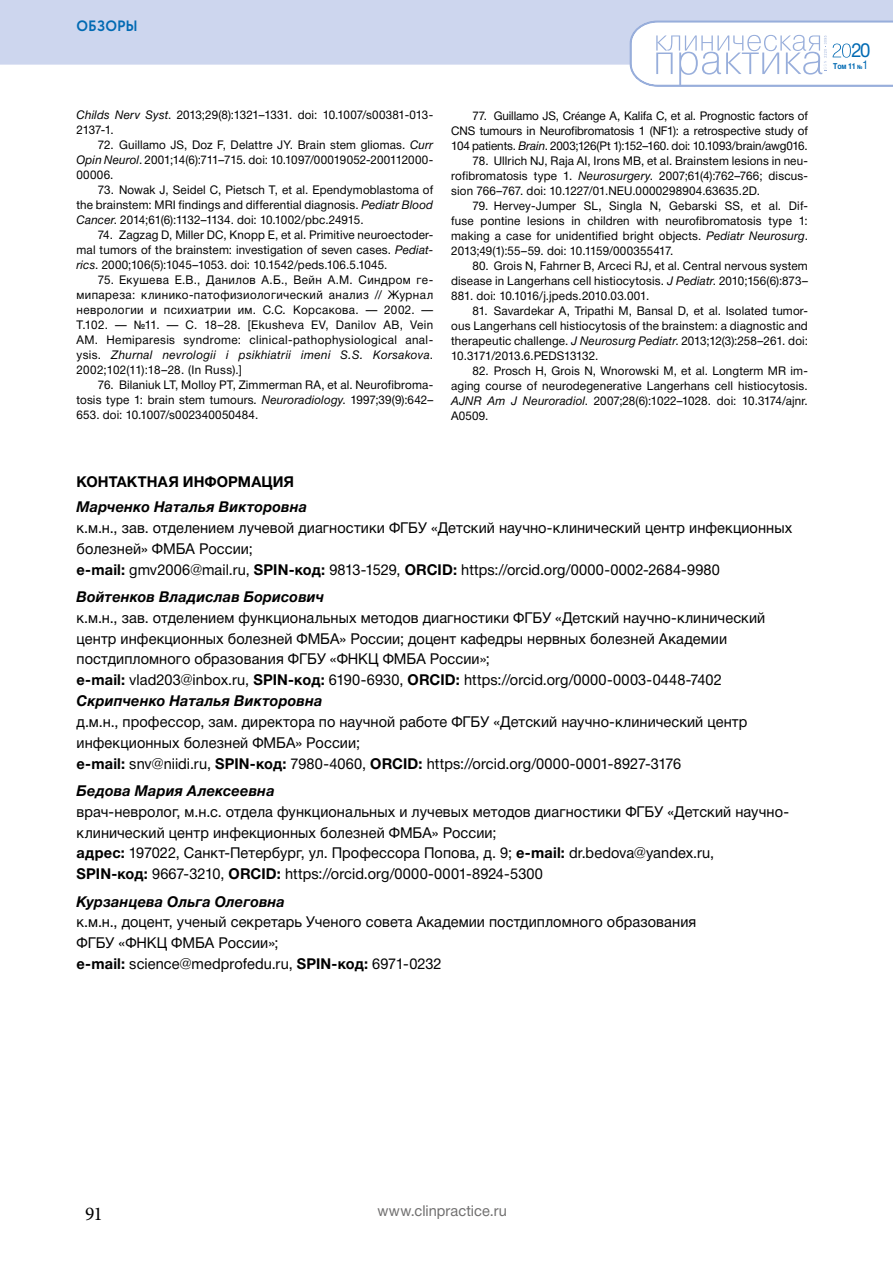
<style>
.page{position:relative;width:893px;height:1263px;background:#fff}
.page>*{position:absolute;margin:0;border:0;box-sizing:border-box;transform-origin:0 0}
.t1{font:19.5px "Minion Pro";color:#000}
.t2{font:19.5px "Helvetica Neue Cyr";color:#016ab3;scale:.95 1}
.t3{font:15px/20.9px "Helvetica Neue Cyr";letter-spacing:.005em;color:#000}
.t4{font:italic 700 15px "Helvetica Neue Cyr";letter-spacing:.01em;color:#000}
.t5{font:700 15px "Helvetica Neue Cyr";letter-spacing:.005em;color:#000}
.t6{font:15px "Helvetica Neue Cyr";letter-spacing:.005em;color:#706f6f}
.t7{font:700 15px "Circe";letter-spacing:-.005em;color:#016ab3;scale:.95 1}
.t8{font:12px/15px "Helvetica Neue Cyr";letter-spacing:.01em;color:#000;text-align:justify}
.t9{font:12px/15px "Helvetica Neue Cyr";letter-spacing:-.01em;color:#000}
.t10{font:700 8.25px "Helvetica Neue Cyr";color:#016ab3;scale:.85 1}
.s1{font-style:italic}
.s2{font-family:"Myriad Pro"}
.s3{font-weight:700}
.s4{font-weight:700;font-style:italic}
.s5{font-size:6px}
.s6{font-weight:400;font-size:12px}
</style>
<div class="page">
<div style="left:0;top:0;width:893px;height:65px;background:#cdd6ee"></div>
<svg style="left:629px;top:20px;width:264px;height:67px"></svg>
<p class="t7" style="left:77px;top:16px;width:66px">ОБЗОРЫ</p>
<p class="t9" style="left:77px;top:108px;width:358px"><span class="s1">Childs Nerv Syst</span>. 2013;29(8):1321–1331. doi: 10.1007/s00381-013-<br>2137-1.</p>
<p class="t8" style="left:77px;top:138px;width:358px;text-indent:21px">72. Guillamo JS, Doz F, Delattre JY. Brain stem gliomas. <span class="s1">Curr Opin Neurol</span>. 2001;14(6):711–715. doi: 10.1097/00019052-200112000- 00006.</p>
<p class="t8" style="left:77px;top:183px;width:358px;text-indent:21px">73. Nowak J, Seidel C, Pietsch T, et al. Ependymoblastoma of the brainstem: MRI findings and differential diagnosis. <span class="s1">Pediatr Blood Cancer</span>. 2014;61(6):1132–1134. doi: 10.1002/pbc.24915.</p>
<p class="t8" style="left:77px;top:228px;width:358px;text-indent:21px">74. Zagzag D, Miller DC, Knopp E, et al. Primitive neuroectoder&shy;mal tumors of the brainstem: investigation of seven cases. <span class="s1">Pediat&shy;rics</span>. 2000;106(5):1045–1053. doi: 10.1542/peds.106.5.1045.</p>
<p class="t8" style="left:77px;top:273px;width:358px;text-indent:21px">75. Екушева Е.В., Данилов А.Б., Вейн А.М. Синдром ге&shy;мипареза: клинико-патофизиологический анализ // Журнал неврологии и психиатрии им. С<span class="s1">.</span>С<span class="s1">.</span> Корсакова. — 2002. — Т.102. — №11. — С. 18–28. [Ekusheva EV, Danilov AB, Vein AM. Hemiparesis syndrome: clinical-pathophysiological anal&shy;ysis. <span class="s1">Zhurnal nevrologii i psikhiatrii imeni S.S. Korsakova</span>.<br>2002;102(11):18–28. (In Russ).]</p>
<p class="t8" style="left:77px;top:378px;width:358px;text-indent:21px">76. Bilaniuk LT, Molloy PT, Zimmerman RA, et al. Neurofibroma&shy;tosis type 1: brain stem tumours<span class="s1">. Neuroradiology</span>. 1997;39(9):642– 653. doi: 10.1007/s002340050484.</p>
<p class="t8" style="left:451px;top:108px;width:358px;text-indent:21px">77. Guillamo JS, Cr<span class="s2">é</span>ange A, Kalifa C, et al. Prognostic factors of CNS tumours in Neurofibromatosis 1 (NF1): a retrospective study of 104 patients. <span class="s1">Brain</span>. 2003;126(Pt 1):152–160. doi: 10.1093/brain/awg016.</p>
<p class="t8" style="left:451px;top:153px;width:358px;text-indent:21px">78. Ullrich NJ, Raja AI, Irons MB, et al. Brainstem lesions in neu&shy;rofibromatosis type 1. <span class="s1">Neurosurgery</span>. 2007;61(4):762–766; discus&shy;sion 766–767. doi: 10.1227/01.NEU.0000298904.63635.2D.</p>
<p class="t8" style="left:451px;top:198px;width:358px;text-indent:21px">79. Hervey-Jumper SL, Singla N, Gebarski SS, et al. Dif&shy;fuse pontine lesions in children with neurofibromatosis type 1: making a case for unidentified bright objects. <span class="s1">Pediatr Neurosurg</span>.<br>2013;49(1):55–59. doi: 10.1159/000355417.</p>
<p class="t8" style="left:451px;top:258px;width:358px;text-indent:21px">80. Grois N, Fahrner B, Arceci RJ, et al. Central nervous system disease in Langerhans cell histiocytosis. <span class="s1">J Pediatr</span>. 2010;156(6):873– 881. doi: 10.1016/j.jpeds.2010.03.001.</p>
<p class="t8" style="left:451px;top:303px;width:358px;text-indent:21px">81. Savardekar A, Tripathi M, Bansal D, et al. Isolated tumor&shy;ous Langerhans cell histiocytosis of the brainstem: a diagnostic and therapeutic challenge. <span class="s1">J Neurosurg Pediatr</span>. 2013;12(3):258–261. doi:<br>10.3171/2013.6.PEDS13132.</p>
<p class="t8" style="left:451px;top:363px;width:358px;text-indent:21px">82. Prosch H, Grois N, Wnorowski M, et al. Longterm MR im&shy;aging course of neurodegenerative Langerhans cell histiocytosis.<br><span class="s1">AJNR Am J Neuroradiol</span>. 2007;28(6):1022–1028. doi: 10.3174/ajnr.<br>A0509.</p>
<p class="t5" style="left:77px;top:473px;width:219px">КОНТАКТНАЯ ИНФОРМАЦИЯ</p>
<p class="t4" style="left:77px;top:498px;width:232px">Марченко Наталья Викторовна</p>
<p class="t3" style="left:77px;top:517px;width:717px">к.м.н., зав. отделением лучевой диагностики ФГБУ «Детский научно-клинический центр инфекционных болезней» ФМБА России;<br><span class="s3">e-mail:</span> gmv2006@mail.ru, <span class="s3">SPIN-код:</span> 9813-1529, <span class="s3">ORCID:</span> https://orcid.org/0000-0002-2684-9980</p>
<p class="t4" style="left:77px;top:588px;width:249px">Войтенков Владислав Борисович</p>
<p class="t3" style="left:77px;top:607px;width:690px">к.м.н., зав. отделением функциональных методов диагностики ФГБУ «Детский научно-клинический центр инфекционных болезней ФМБА» России; доцент кафедры нервных болезней Академии постдипломного образования ФГБУ «ФНКЦ ФМБА России»;<br><span class="s3">e-mail:</span> vlad203@inbox.ru, <span class="s3">SPIN-код:</span> 6190-6930, <span class="s3">ORCID:</span> https://orcid.org/0000-0003-0448-7402<br><span class="s4">Скрипченко Наталья Викторовна</span></p>
<p class="t3" style="left:77px;top:711px;width:672px">д.м.н., профессор, зам. директора по научной работе ФГБУ «Детский научно-клинический центр инфекционных болезней ФМБА» России;<br><span class="s3">e-mail:</span> snv@niidi.ru, <span class="s3">SPIN-код:</span> 7980-4060, <span class="s3">ORCID:</span> https://orcid.org/0000-0001-8927-3176</p>
<p class="t4" style="left:77px;top:782px;width:200px">Бедова Мария Алексеевна</p>
<p class="t3" style="left:77px;top:801px;width:714px">врач-невролог, м.н.с. отдела функциональных и лучевых методов диагностики ФГБУ «Детский научно&shy;клинический центр инфекционных болезней ФМБА» России;<br><span class="s3">адрес:</span> 197022, Санкт-Петербург, ул. Профессора Попова, д. 9; <span class="s3">e-mail:</span> dr.bedova@yandex.ru, <span class="s3">SPIN-код:</span> 9667-3210, <span class="s3">ORCID:</span> https://orcid.org/0000-0001-8924-5300</p>
<p class="t4" style="left:77px;top:893px;width:210px">Курзанцева Ольга Олеговна</p>
<p class="t3" style="left:77px;top:912px;width:621px">к.м.н., доцент, ученый секретарь Ученого совета Академии постдипломного образования<br>ФГБУ «ФНКЦ ФМБА России»;<br><span class="s3">e-mail:</span> science@medprofedu.ru, <span class="s3">SPIN-код:</span> 6971-0232</p>
<h1 class="t2" style="left:851px;top:40px;width:22px">20</h1>
<p class="t10" style="left:833px;top:61px;width:43px">Том 11 <span class="s5">№</span><span class="s6">1</span></p>
<h1 class="t1" style="left:85px;top:1202px;width:19px">91</h1>
<p class="t6" style="left:377px;top:1203px;width:131px">www.clinpractice.ru</p>
</div>
